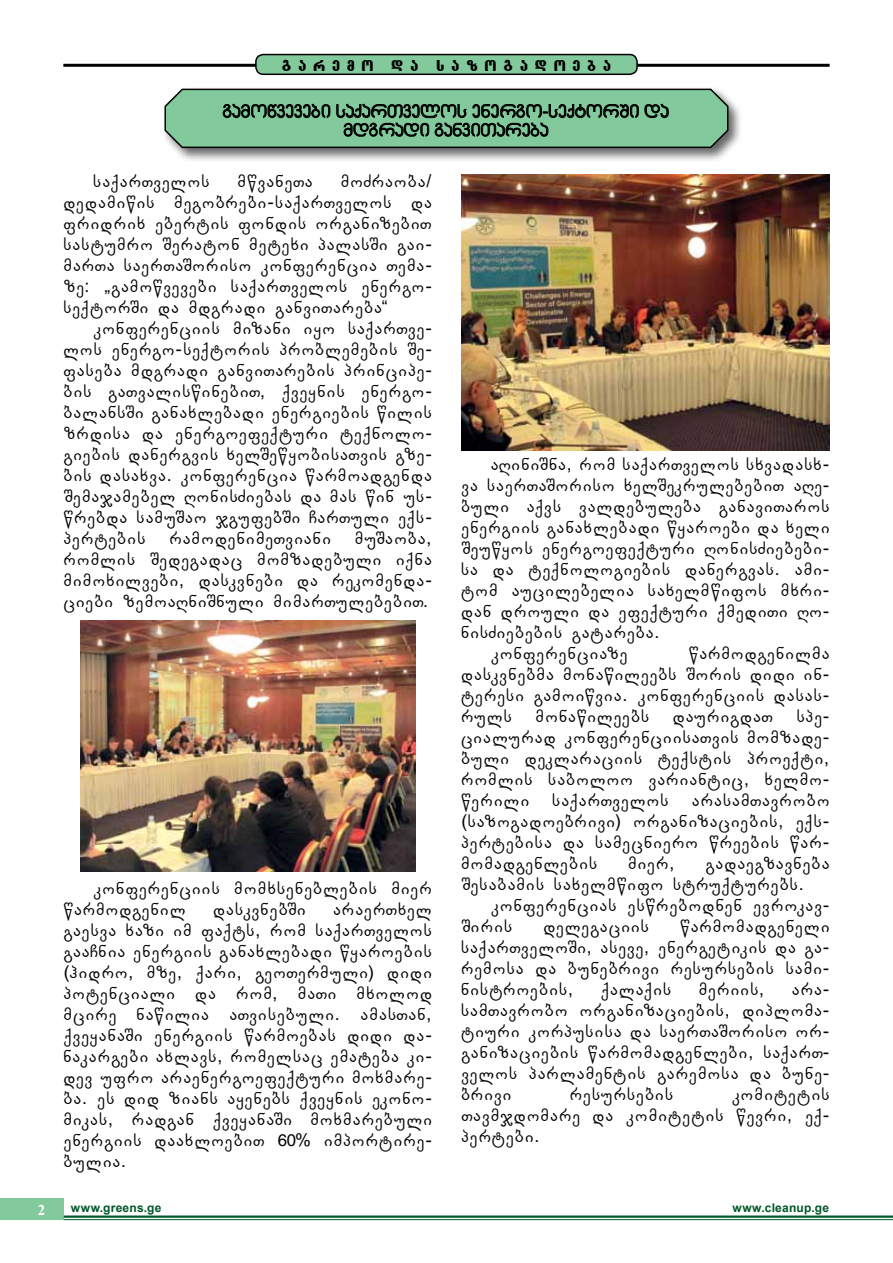
<style>
.page{position:relative;width:893px;height:1263px;background:#fff}
.page>*{position:absolute;margin:0;border:0;box-sizing:border-box;transform-origin:0 0}
.t1{font:18px/18.8px "Avaza Mtavruli";color:#000;text-align:center}
.t2{font:18px "Geo Grotesk";letter-spacing:.4em;color:#000}
.t3{font:500 16.5px/21px "Parla";letter-spacing:.11em;color:#000;text-align:justify}
.t4{font:500 16.5px "Parla";letter-spacing:.08em;color:#000}
.t5{font:500 16.5px "Parla";letter-spacing:.09em;color:#000}
.t6{font:500 16.5px "Parla";letter-spacing:.07em;color:#000}
.t7{font:700 15px "Times New Roman";color:#fff}
.t8{font:700 12px "Arial";letter-spacing:.02em;color:#005629}
</style>
<div class="page">
<div style="left:1px;top:1199px;width:63px;height:21px;background:#82ca9c"></div>
<hr style="left:64px;top:1215px;width:829px;height:3px;background:#005629">
<hr style="left:64px;top:1219px;width:829px;height:1px;background:#005629">
<hr style="left:63px;top:64px;width:767px;height:3px;background:#000">
<div style="left:256px;top:55px;width:381px;height:19px;background:#82ca9c;border-radius:8px"></div>
<div style="left:255px;top:54px;width:383px;height:21px;border:2px solid #000;border-radius:8px"></div>
<div style="left:162px;top:86px;width:581px;height:77px;background:#000;opacity:.6"></div>
<svg style="left:164px;top:87px;width:565px;height:62px;background:#71a985"></svg>
<img style="left:80px;top:621px;width:335px;height:251px">
<img style="left:461px;top:174px;width:368px;height:276px">
<p class="t2" style="left:282px;top:57px;width:330px">GAREMO DA SAZOGADOEBA</p>
<p class="t1" style="left:223px;top:103px;width:447px">GAMOWVEVEBI SAQARTVELOS ENERGO-SEQTORSI DA<br>MDGRADI GANVITAREBA</p>
<p class="t3" style="left:64px;top:172px;width:369px;text-indent:277px">MOZRAOBA/ DEDAMIWIS MEGOBREBI-SAQARTVELOS DA FRIDRIX EBERTIS FONDIS ORGANIZEBIT SASTUMRO SERATON METEXI PALASSI GAI-MARTA SAERTASORISO KONFERENCIA TEMA-ZE: „GAMOWVEVEBI SAQARTVELOS ENERGO-SEQTORSI DA MDGRADI GANVITAREBA“</p>
<p class="t3" style="left:64px;top:319px;width:369px;text-indent:30px">KONFERENCIIS MIZANI IYO SAQARTVE-LOS ENERGO-SEQTORIS PROBLEMEBIS SE-FASEBA MDGRADI GANVITAREBIS PRINCIPE-BIS GATVALISWINEBIT, QVEYNIS ENERGO-BALANSSI GANAXLEBADI ENERGIEBIS WILIS ZRDISA DA ENERGOEFEQTURI TEQNOLO-GIEBIS DANERGVIS XELSEWYOBISATVIS GZE-BIS DASAXVA. KONFERENCIA WARMOADGENDA SEMAJAMEBEL RONISZIEBAS DA MAS WIN US-WREBDA SAMUSAO JGUFEBSI CARTULI EQS-PERTEBIS</p>
<p class="t3" style="left:94px;top:172px;width:117px">SAQARTVELOS</p>
<p class="t6" style="left:238px;top:172px;width:76px">MWVANETA</p>
<p class="t3" style="left:64px;top:529px;width:369px;text-indent:291px">MUSAOBA, ROMLIS SEDEGADAC MOMZADEBULI IQNA MIMOXILVEBI, DASKVNEBI DA REKOMENDA-CIEBI ZEMOARNISNULI MIMARTULEBEBIT.</p>
<p class="t3" style="left:170px;top:529px;width:162px">RAMODENIMETVIANI</p>
<p class="t3" style="left:64px;top:879px;width:369px;text-indent:30px">KONFERENCIIS MOMXSENEBLEBIS MIER<br>WARMODGENIL</p>
<p class="t4" style="left:214px;top:900px;width:93px">DASKVNEBSI</p>
<p class="t3" style="left:64px;top:900px;width:369px;text-indent:270px">ARAERTXEL GAESVA XAZI IM FAQTS, ROM SAQARTVELOS GAACNIA ENERGIIS GANAXLEBADI WYAROEBIS (HIDRO, MZE, QARI, GEOTERMULI) DIDI POTENCIALI</p>
<p class="t3" style="left:195px;top:984px;width:22px">DA</p>
<p class="t3" style="left:236px;top:984px;width:43px">ROM,</p>
<p class="t3" style="left:298px;top:984px;width:39px">MATI</p>
<p class="t3" style="left:357px;top:984px;width:76px">MXOLOD</p>
<p class="t3" style="left:64px;top:1005px;width:54px">MCIRE</p>
<p class="t3" style="left:137px;top:1005px;width:73px">NAWILIA</p>
<p class="t3" style="left:230px;top:1005px;width:112px">ATVISEBULI.</p>
<p class="t3" style="left:64px;top:1005px;width:369px;text-indent:297px">AMASTAN, QVEYANASI ENERGIIS WARMOEBAS DIDI DA-NAKARGEBI AXLAVS, ROMELSAC EMATEBA KI-DEV UFRO ARAENERGOEFEQTURI MOXMARE-BA. ES DID ZIANS AYENEBS QVEYNIS EKONO-MIKAS, RADGAN QVEYANASI MOXMAREBULI ENERGIIS DAAXLOEBIT 60% IMPORTIRE-BULIA.</p>
<p class="t3" style="left:491px;top:455px;width:340px">ARINISNA, ROM SAQARTVELOS SXVADASX-</p>
<p class="t4" style="left:461px;top:476px;width:369px">VA SAERTASORISO XELSEKRULEBEBIT ARE-</p>
<p class="t3" style="left:461px;top:497px;width:369px">BULI AQVS VALDEBULEBA GANAVITAROS</p>
<p class="t3" style="left:461px;top:518px;width:369px">ENERGIIS GANAXLEBADI WYAROEBI DA XELI</p>
<p class="t5" style="left:461px;top:539px;width:369px">SEUWYOS ENERGOEFEQTURI RONISZIEBEBI-</p>
<p class="t3" style="left:461px;top:560px;width:369px">SA DA TEQNOLOGIEBIS DANERGVAS. AMI-</p>
<p class="t3" style="left:461px;top:581px;width:369px">TOM AUCILEBELIA SAXELMWIFOS MXRI-</p>
<p class="t3" style="left:461px;top:602px;width:369px">DAN DROULI DA EFEQTURI QMEDITI RO-</p>
<p class="t3" style="left:461px;top:623px;width:200px">NISZIEBEBIS GATAREBA.</p>
<p class="t3" style="left:491px;top:644px;width:137px">KONFERENCIAZE</p>
<p class="t3" style="left:461px;top:644px;width:369px;text-indent:228px">WARMODGENILMA DASKVNEBMA MONAWILEEBS SORIS DIDI IN-TERESI GAMOIWVIA. KONFERENCIIS DASAS-RULS</p>
<p class="t3" style="left:536px;top:707px;width:114px">MONAWILEEBS</p>
<p class="t3" style="left:673px;top:707px;width:101px">DAURIGDAT</p>
<p class="t3" style="left:461px;top:707px;width:369px;text-indent:336px">SPE-CIALURAD KONFERENCIISATVIS MOMZADE-BULI DEKLARACIIS TEQSTIS PROEQTI, ROMLIS SABOLOO VARIANTIC, XELMO-WERILI</p>
<p class="t3" style="left:461px;top:791px;width:369px;text-indent:231px">ARASAMTAVROBO (SAZOGADOEBRIVI) ORGANIZACIEBIS, EQS-PERTEBISA DA SAMECNIERO WREEBIS WAR-MOMADGENLEBIS</p>
<p class="t3" style="left:553px;top:791px;width:117px">SAQARTVELOS</p>
<p class="t3" style="left:461px;top:854px;width:369px;text-indent:245px">GADAEGZAVNEBA<br>SESABAMIS SAXELMWIFO STRUQTUREBS.</p>
<p class="t3" style="left:461px;top:896px;width:369px;text-indent:30px">KONFERENCIAS ESWREBODNEN EVROKAV-<br>SIRIS</p>
<p class="t3" style="left:628px;top:854px;width:48px">MIER,</p>
<p class="t3" style="left:461px;top:917px;width:369px;text-indent:219px">WARMOMADGENELI SAQARTVELOSI, ASEVE, ENERGETIKIS DA GA-REMOSA DA BUNEBRIVI RESURSEBIS SAMI-NISTROEBIS,</p>
<p class="t3" style="left:544px;top:917px;width:106px">DELEGACIIS</p>
<p class="t3" style="left:461px;top:980px;width:369px;text-indent:331px">ARA-SAMTAVROBO ORGANIZACIEBIS, DIPLOMA-TIURI KORPUSISA DA SAERTASORISO OR-GANIZACIEBIS WARMOMADGENLEBI, SAQART-VELOS PARLAMENTIS GAREMOSA DA BUNE-BRIVI</p>
<p class="t3" style="left:601px;top:980px;width:71px">QALAQIS</p>
<p class="t3" style="left:699px;top:980px;width:67px">MERIIS,</p>
<p class="t3" style="left:570px;top:1085px;width:104px">RESURSEBIS</p>
<p class="t3" style="left:461px;top:1085px;width:369px;text-indent:271px">KOMITETIS TAVMJDOMARE DA KOMITETIS WEVRI, EQ-PERTEBI.</p>
<p class="t7" style="left:38px;top:1199px;width:9px">2</p>
<p class="t8" style="left:71px;top:1200px;width:92px">www.greens.ge</p>
<p class="t8" style="left:732px;top:1200px;width:98px">www.cleanup.ge</p>
</div>
